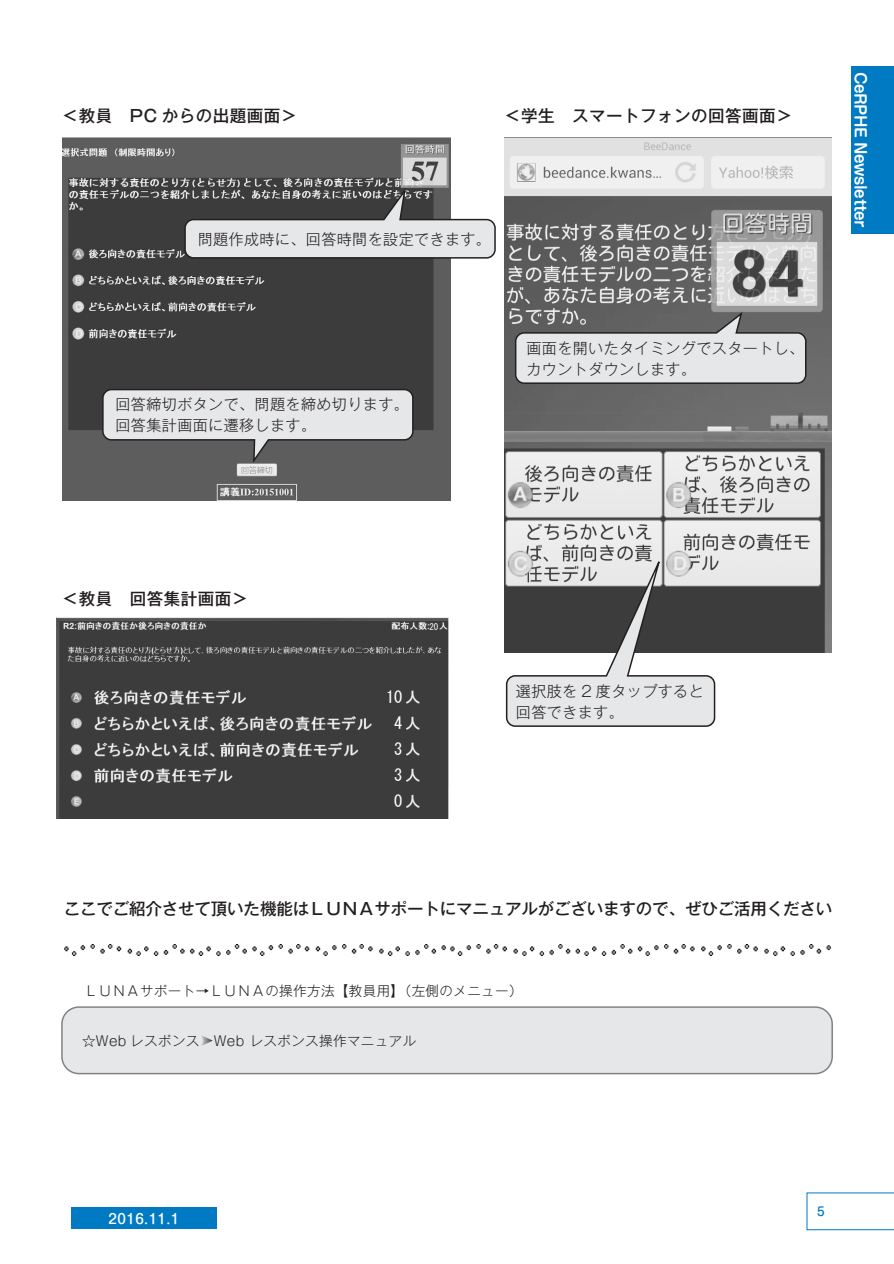
<style>
.page{position:relative;width:894px;height:1264px;background:#fff}
.page>*{position:absolute;margin:0;border:0;box-sizing:border-box;transform-origin:0 0}
.t1{font:500 16.5px "Gothic MB101 Pr 6 N";letter-spacing:-.01em;color:#231f20}
.t2{font:500 16.5px "Gothic MB101 Pr 6 N";letter-spacing:.03em;color:#231f20}
.t3{font:16.5px/25.8px "MS Gothic";color:#fff;text-align:center}
.t4{font:300 15px/21px "Gothic MB101 Pr 6 N";letter-spacing:.03em;color:#231f20}
.t5{font:700 15px "Shin M Go Pro De";letter-spacing:-.025em;color:#fff}
.t6{font:300 13.5px "Gothic MB101 Pr 6 N";letter-spacing:.03em;color:#231f20}
.t7{font:500 13.5px "Shin M Go Pro";letter-spacing:.03em;color:#fff}
.t8{font:500 12px "Shin M Go Pro";color:#007ac2}
.t9{font:9px "MS Gothic";color:#fff}
</style>
<div class="page">
<img style="left:63px;top:137px;width:387px;height:363px">
<svg style="left:101px;top:388px;width:313px;height:77px;background:#b0b0b1"></svg>
<img style="left:64px;top:944px;width:767px;height:11px">
<div style="left:62px;top:1007px;width:770px;height:66px;background:#e6e7e9;border-radius:17px"></div>
<div style="left:61px;top:1006px;width:771px;height:68px;border:2px solid #808285;border-radius:17px"></div>
<svg style="left:201px;top:1035px;width:12px;height:11px"></svg>
<img style="left:57px;top:617px;width:391px;height:201px">
<img style="left:504px;top:137px;width:327px;height:515px">
<svg style="left:183px;top:185px;width:313px;height:74px;background:#a3a3a4"></svg>
<svg style="left:514px;top:310px;width:293px;height:74px;background:#b7b8b9"></svg>
<svg style="left:505px;top:544px;width:211px;height:183px;background:#a3a3a4"></svg>
<div style="left:71px;top:1207px;width:145px;height:21px;background:#007ac2"></div>
<svg style="left:806px;top:1192px;width:87px;height:37px"></svg>
<div style="left:851px;top:66px;width:42px;height:167px;background:#007ac2"></div>
<p class="t2" style="left:62px;top:102px;width:237px">＜教員　PC からの出題画面＞</p>
<p class="t2" style="left:504px;top:102px;width:290px">＜学生　スマートフォンの回答画面＞</p>
<p class="t4" style="left:198px;top:228px;width:295px">問題作成時に、回答時間を設定できます。</p>
<p class="t4" style="left:115px;top:392px;width:295px">回答締切ボタンで、問題を締め切ります。回答集計画面に遷移します。</p>
<p class="t4" style="left:526px;top:336px;width:279px">画面を開いたタイミングでスタートし、カウントダウンします。</p>
<p class="t5" style="left:872px;top:72px;width:158px;rotate:90deg">CeRPHE Newsletter</p>
<p class="t2" style="left:62px;top:585px;width:188px">＜教員　回答集計画面＞</p>
<p class="t3" style="left:386px;top:684px;width:18px">10<br>4<br>3<br>3<br>0</p>
<p class="t9" style="left:429px;top:621px;width:10px">20</p>
<p class="t4" style="left:516px;top:679px;width:189px">選択肢を 2 度タップすると回答できます。</p>
<p class="t1" style="left:64px;top:895px;width:769px">ここでご紹介させて頂いた機能はＬＵＮＡサポートにマニュアルがございますので、ぜひご活用ください</p>
<p class="t6" style="left:84px;top:979px;width:439px">ＬＵＮＡサポート→ＬＵＮＡの操作方法【教員用】（左側のメニュー）</p>
<p class="t6" style="left:82px;top:1029px;width:336px">☆Web レスポンス　Web レスポンス操作マニュアル</p>
<p class="t7" style="left:109px;top:1207px;width:72px">2016.11.1</p>
<p class="t8" style="left:816px;top:1201px;width:9px">5</p>
</div>
